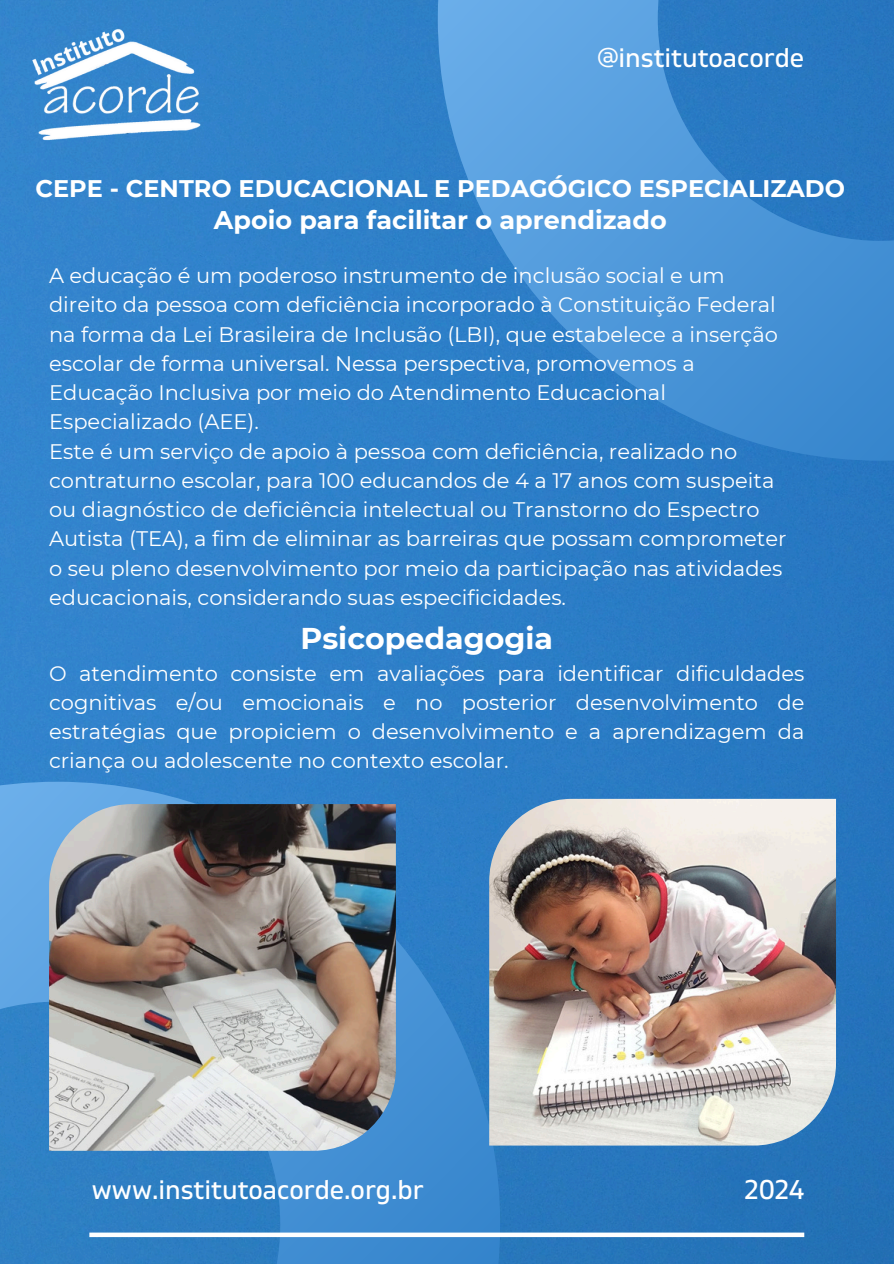
<style>
.page{position:relative;width:894px;height:1264px;background:#fff}
.page>*{position:absolute;margin:0;border:0;box-sizing:border-box;transform-origin:0 0}
.t1{font:700 30px "Montserrat";color:#fff}
.t2{font:27px "Gilam";color:#fff}
.t3{font:700 25.5px "Montserrat";color:#fff}
.t4{font:700 24px "Montserrat";color:#fff}
.t5{font:21px/29.2px "Montserrat";color:#fff}
</style>
<div class="page">
<img style="left:0;top:0;width:893px;height:1263px">
<svg style="left:437px;top:0;width:456px;height:460px;background:#408cd1"></svg>
<svg style="left:0;top:781px;width:499px;height:482px;background:#3a88cc"></svg>
<svg style="left:89px;top:1232px;width:715px;height:4px"></svg>
<img style="left:29px;top:18px;width:180px;height:128px">
<img style="left:49px;top:804px;width:347px;height:346px">
<img style="left:489px;top:798px;width:346px;height:347px">
<p class="t2" style="left:597px;top:42px;width:209px">@institutoacorde</p>
<p class="t4" style="left:36px;top:173px;width:810px">CEPE - CENTRO EDUCACIONAL E PEDAGÓGICO ESPECIALIZADO</p>
<p class="t3" style="left:214px;top:204px;width:454px">Apoio para facilitar o aprendizado</p>
<p class="t5" style="left:49px;top:261px;width:730px">A educação é um poderoso instrumento de inclusão social e um direito da pessoa com deficiência incorporado à Constituição Federal na forma da Lei Brasileira de Inclusão (LBI), que estabelece a inserção escolar de forma universal. Nessa perspectiva, promovemos a Educação Inclusiva por meio do Atendimento Educacional Especializado (AEE).</p>
<h2 class="t5" style="left:49px;top:436px;width:738px">Este é um serviço de apoio à pessoa com deficiência, realizado no contraturno escolar, para 100 educandos de 4 a 17 anos com suspeita ou diagnóstico de deficiência intelectual ou Transtorno do Espectro Autista (TEA), a fim de eliminar as barreiras que possam comprometer o seu pleno desenvolvimento por meio da participação nas atividades educacionais, considerando suas especificidades.</h2>
<p class="t1" style="left:300px;top:620px;width:254px">Psicopedagogia</p>
<p class="t5" style="left:49px;top:658px;width:756px;text-align:justify">O atendimento consiste em avaliações para identificar dificuldades cognitivas e/ou emocionais e no posterior desenvolvimento de estratégias que propiciem o desenvolvimento e a aprendizagem da criança ou adolescente no contexto escolar.</p>
<p class="t2" style="left:92px;top:1173px;width:333px">www.institutoacorde.org.br</p>
<h1 class="t2" style="left:744px;top:1173px;width:61px">2024</h1>
</div>
